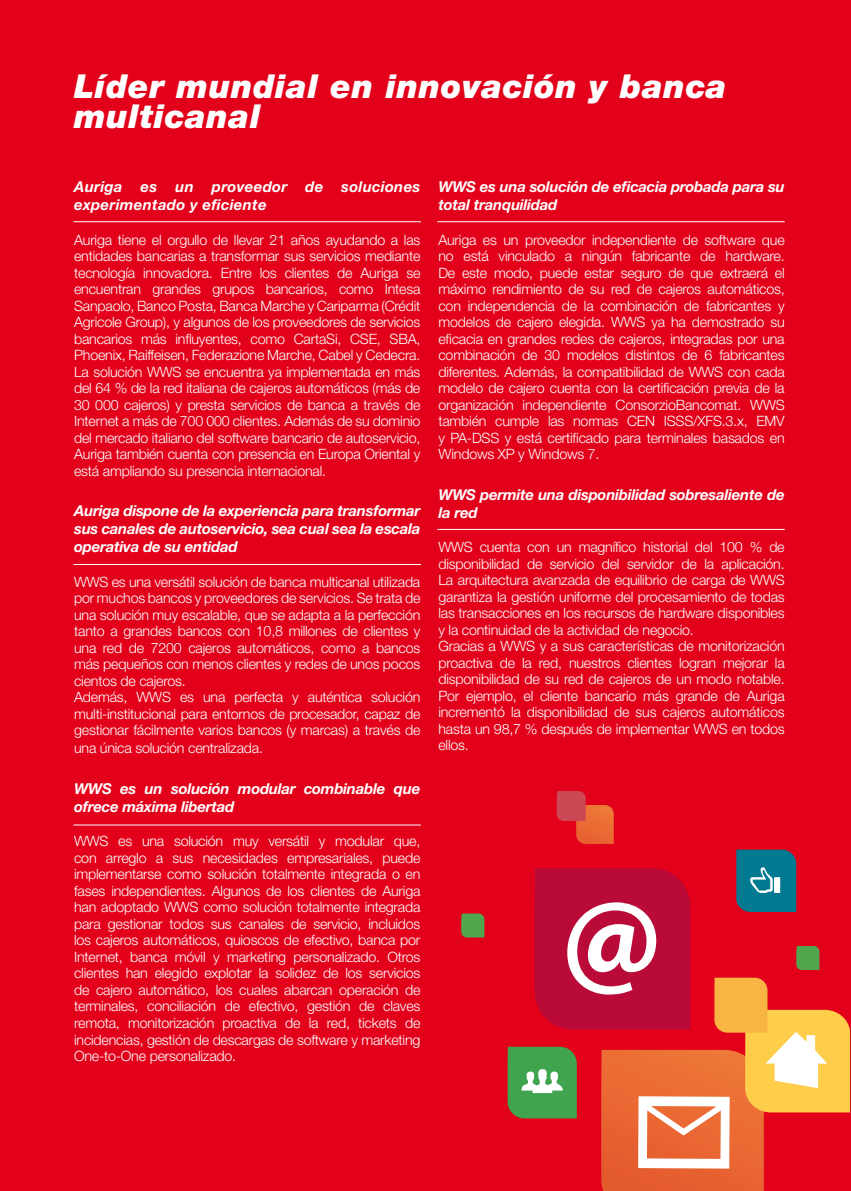
<style>
.page{position:relative;width:851px;height:1191px;background:#fff}
.page>*{position:absolute;margin:0;border:0;box-sizing:border-box;transform-origin:0 0}
.t1{font:italic 900 33px/30px "Helvetica Neue LT Pro";letter-spacing:.02em;color:#fff}
.t2{font:italic 700 15px/18px "Helvetica Neue LT Pro";letter-spacing:-.015em;color:#fff}
.t3{font:italic 700 15px/18px "Helvetica Neue LT Pro";letter-spacing:.02em;color:#fff}
.t4{font:300 14.25px/16.5px "Helvetica Neue LT Pro";letter-spacing:-.015em;color:#fff;text-align:justify}
</style>
<div class="page">
<div style="left:0;top:0;width:850px;height:1191px;background:#e2001a"></div>
<hr style="left:73px;top:221px;width:348px;height:1px;background:#fff">
<hr style="left:73px;top:564px;width:348px;height:1px;background:#fff">
<hr style="left:73px;top:824px;width:348px;height:1px;background:#fff">
<hr style="left:437px;top:221px;width:347px;height:1px;background:#fff">
<hr style="left:437px;top:529px;width:347px;height:1px;background:#fff">
<svg style="left:461px;top:913px;width:23px;height:24px"></svg>
<svg style="left:507px;top:791px;width:344px;height:400px"></svg>
<h1 class="t1" style="left:74px;top:70px;width:654px">Líder mundial en innovación y banca multicanal</h1>
<p class="t3" style="left:74px;top:177px;width:348px">Auriga es un proveedor de soluciones experimentado y eficiente</p>
<p class="t4" style="left:74px;top:231px;width:348px">Auriga tiene el orgullo de llevar 21 años ayudando a las entidades bancarias a transformar sus servicios mediante tecnología innovadora. Entre los clientes de Auriga se encuentran grandes grupos bancarios, como Intesa Sanpaolo, Banco Posta, Banca Marche y Cariparma (Crédit Agricole Group), y algunos de los proveedores de servicios bancarios más influyentes, como CartaSi, CSE, SBA, Phoenix, Raiffeisen, Federazione Marche, Cabel y Cedecra.<br>La solución WWS se encuentra ya implementada en más del 64 % de la red italiana de cajeros automáticos (más de 30 000 cajeros) y presta servicios de banca a través de Internet a más de 700 000 clientes. Además de su dominio del mercado italiano del software bancario de autoservicio, Auriga también cuenta con presencia en Europa Oriental y está ampliando su presencia internacional.</p>
<p class="t2" style="left:74px;top:501px;width:348px;text-align:justify">Auriga dispone de la experiencia para transformar sus canales de autoservicio, sea cual sea la escala operativa de su entidad</p>
<p class="t4" style="left:74px;top:573px;width:348px;text-align:left">WWS es una versátil solución de banca multicanal utilizada por muchos bancos y proveedores de servicios. Se trata de una solución muy escalable, que se adapta a la perfección tanto a grandes bancos con 10,8 millones de clientes y una red de 7200 cajeros automáticos, como a bancos más pequeños con menos clientes y redes de unos pocos cientos de cajeros.<br>Además, WWS es una perfecta y auténtica solución multi-institucional para entornos de procesador, capaz de gestionar fácilmente varios bancos (y marcas) a través de</p>
<p class="t4" style="left:74px;top:739px;width:190px">una única solución centralizada.</p>
<p class="t2" style="left:74px;top:779px;width:348px">WWS es un solución modular combinable que ofrece máxima libertad</p>
<p class="t4" style="left:74px;top:832px;width:348px">WWS es una solución muy versátil y modular que, con arreglo a sus necesidades empresariales, puede implementarse como solución totalmente integrada o en fases independientes. Algunos de los clientes de Auriga han adoptado WWS como solución totalmente integrada para gestionar todos sus canales de servicio, incluidos los cajeros automáticos, quioscos de efectivo, banca por Internet, banca móvil y marketing personalizado. Otros clientes han elegido explotar la solidez de los servicios de cajero automático, los cuales abarcan operación de terminales, conciliación de efectivo, gestión de claves remota, monitorización proactiva de la red, tickets de incidencias, gestión de descargas de software y marketing One-to-One personalizado.</p>
<p class="t2" style="left:438px;top:177px;width:348px">WWS es una solución de eficacia probada para su total tranquilidad</p>
<p class="t4" style="left:438px;top:231px;width:348px">Auriga es un proveedor independiente de software que no está vinculado a ningún fabricante de hardware.<br>De este modo, puede estar seguro de que extraerá el máximo rendimiento de su red de cajeros automáticos, con independencia de la combinación de fabricantes y modelos de cajero elegida. WWS ya ha demostrado su eficacia en grandes redes de cajeros, integradas por una combinación de 30 modelos distintos de 6 fabricantes diferentes. Además, la compatibilidad de WWS con cada modelo de cajero cuenta con la certificación previa de la organización independiente ConsorzioBancomat. WWS también cumple las normas CEN ISSS/XFS.3.x, EMV y PA-DSS y está certificado para terminales basados en Windows XP y Windows 7.</p>
<p class="t2" style="left:438px;top:485px;width:348px">WWS permite una disponibilidad sobresaliente de la red</p>
<p class="t4" style="left:438px;top:538px;width:348px;text-align:left">WWS cuenta con un magnífico historial del 100 % de disponibilidad de servicio del servidor de la aplicación.<br>La arquitectura avanzada de equilibrio de carga de WWS garantiza la gestión uniforme del procesamiento de todas las transacciones en los recursos de hardware disponibles y la continuidad de la actividad de negocio.<br>Gracias a WWS y a sus características de monitorización proactiva de la red, nuestros clientes logran mejorar la disponibilidad de su red de cajeros de un modo notable.<br>Por ejemplo, el cliente bancario más grande de Auriga incrementó la disponibilidad de sus cajeros automáticos hasta un 98,7 % después de implementar WWS en todos ellos.</p>
</div>
